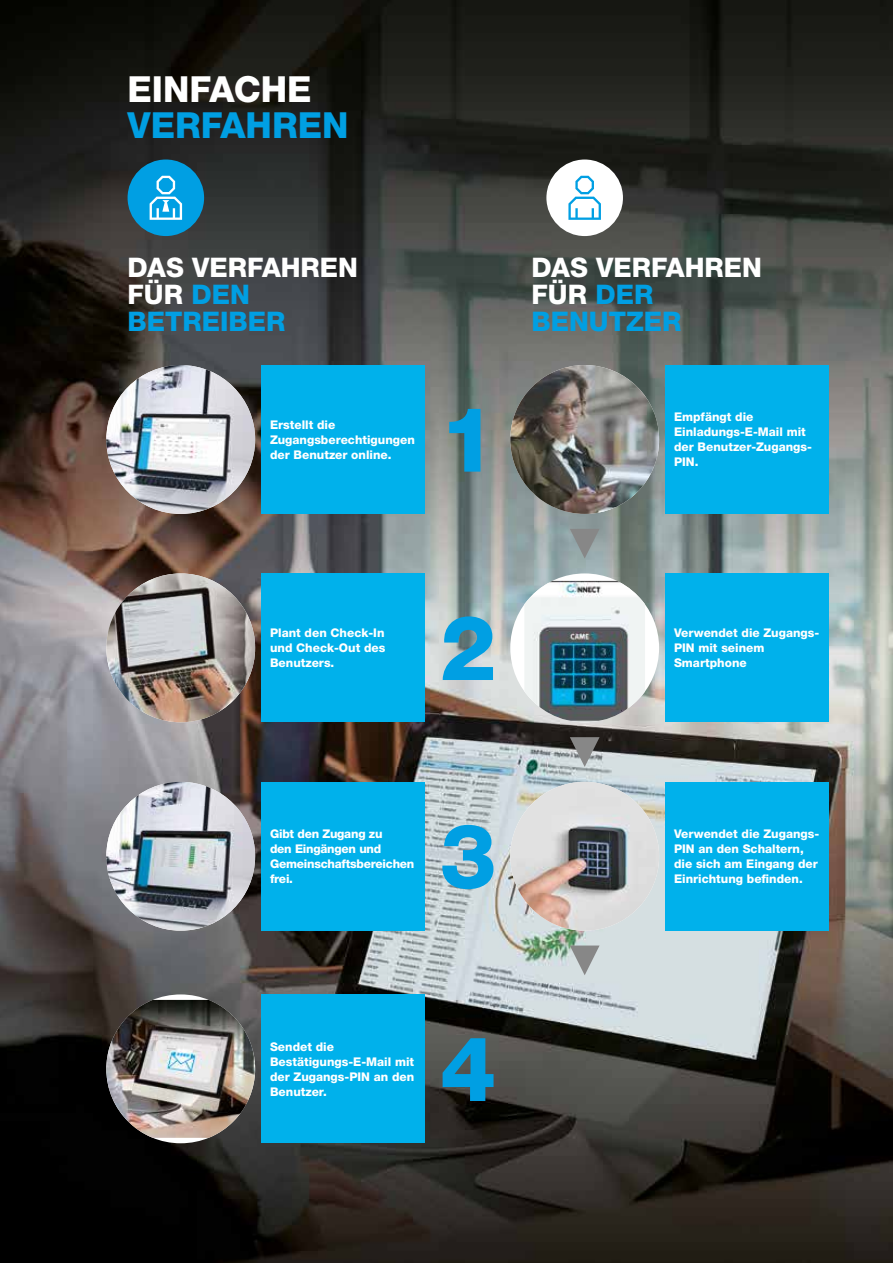
<style>
.page{position:relative;width:893px;height:1263px;background:#fff}
.page>*{position:absolute;margin:0;border:0;box-sizing:border-box;transform-origin:0 0}
.t1{font:800 90px "Helvetica Neue LTW1 G";color:#009fe3}
.t2{font:800 36px "Helvetica Neue LTW1 G";color:#009fe3}
.t3{font:800 36px "Helvetica Neue LTW1 G";color:#fff}
.t4{font:800 27px/27px "Helvetica Neue LTW1 G";color:#fff}
.t5{font:800 12px/15px "Helvetica Neue LTW1 G";color:#fff}
.t6{font:800 12px/15px "Helvetica Neue LTW1 G";letter-spacing:-.02em;color:#fff}
.s1{color:#009fe3}
</style>
<div class="page">
<img style="left:0;top:0;width:893px;height:1263px">
<div style="left:665px;top:365px;width:164px;height:149px;background:#00b1eb"></div>
<div style="left:665px;top:573px;width:164px;height:149px;background:#00b1eb"></div>
<div style="left:665px;top:782px;width:164px;height:149px;background:#00b1eb"></div>
<div style="left:128px;top:159px;width:76px;height:77px;background:#009fe3;border-radius:50%"></div>
<svg style="left:150px;top:176px;width:32px;height:44px"></svg>
<img style="left:510px;top:365px;width:149px;height:149px;border-radius:74px">
<div style="left:510px;top:573px;width:149px;height:149px;background:#fff;border-radius:50%"></div>
<img style="left:524px;top:581px;width:121px;height:141px">
<img style="left:510px;top:782px;width:149px;height:149px;border-radius:74px">
<div style="left:546px;top:159px;width:77px;height:77px;background:#fff;border-radius:50%"></div>
<svg style="left:568px;top:176px;width:33px;height:44px"></svg>
<svg style="left:570px;top:529px;width:30px;height:29px"></svg>
<svg style="left:570px;top:737px;width:30px;height:30px"></svg>
<div style="left:262px;top:365px;width:163px;height:149px;background:#00b1eb"></div>
<div style="left:262px;top:573px;width:163px;height:149px;background:#00b1eb"></div>
<div style="left:262px;top:782px;width:163px;height:149px;background:#00b1eb"></div>
<div style="left:262px;top:994px;width:163px;height:149px;background:#00b1eb"></div>
<img style="left:106px;top:365px;width:149px;height:149px;border-radius:74px">
<img style="left:106px;top:573px;width:149px;height:149px;border-radius:74px">
<img style="left:106px;top:782px;width:149px;height:149px;border-radius:74px">
<img style="left:106px;top:1000px;width:149px;height:138px">
<svg style="left:570px;top:945px;width:30px;height:30px"></svg>
<h2 class="t3" style="left:128px;top:68px;width:186px">EINFACHE</h2>
<h2 class="t2" style="left:128px;top:104px;width:223px">VERFAHREN</h2>
<h3 class="t4" style="left:128px;top:254px;width:232px">DAS VERFAHREN<br>FÜR <span class="s1">DEN<br>BETREIBER</span></h3>
<h3 class="t4" style="left:531px;top:254px;width:232px">DAS VERFAHREN<br>FÜR <span class="s1">DER<br>BENUTZER</span></h3>
<p class="t5" style="left:270px;top:417px;width:146px">Erstellt die<br>Zugangsberechtigungen der Benutzer online.</p>
<h1 class="t1" style="left:440px;top:386px;width:58px">1</h1>
<p class="t5" style="left:270px;top:625px;width:117px;text-align:justify">Plant den Check-In und Check-Out des Benutzers.</p>
<h1 class="t1" style="left:440px;top:594px;width:58px">2</h1>
<p class="t6" style="left:270px;top:826px;width:146px">Gibt den Zugang zu<br>den Eingängen und<br>Gemeinschaftsbereichen frei.</p>
<h1 class="t1" style="left:440px;top:803px;width:58px">3</h1>
<p class="t5" style="left:270px;top:1039px;width:146px">Sendet die<br>Bestätigungs-E-Mail mit der Zugangs-PIN an den<br>Benutzer.</p>
<h1 class="t1" style="left:440px;top:1015px;width:58px">4</h1>
<p class="t5" style="left:674px;top:410px;width:139px">Empfängt die<br>Einladungs-E-Mail mit der Benutzer-Zugangs-<br>PIN.</p>
<p class="t5" style="left:674px;top:625px;width:147px">Verwendet die Zugangs-<br>PIN mit seinem<br>Smartphone</p>
<p class="t5" style="left:674px;top:826px;width:147px">Verwendet die Zugangs-<br>PIN an den Schaltern, die sich am Eingang der<br>Einrichtung befinden.</p>
</div>
